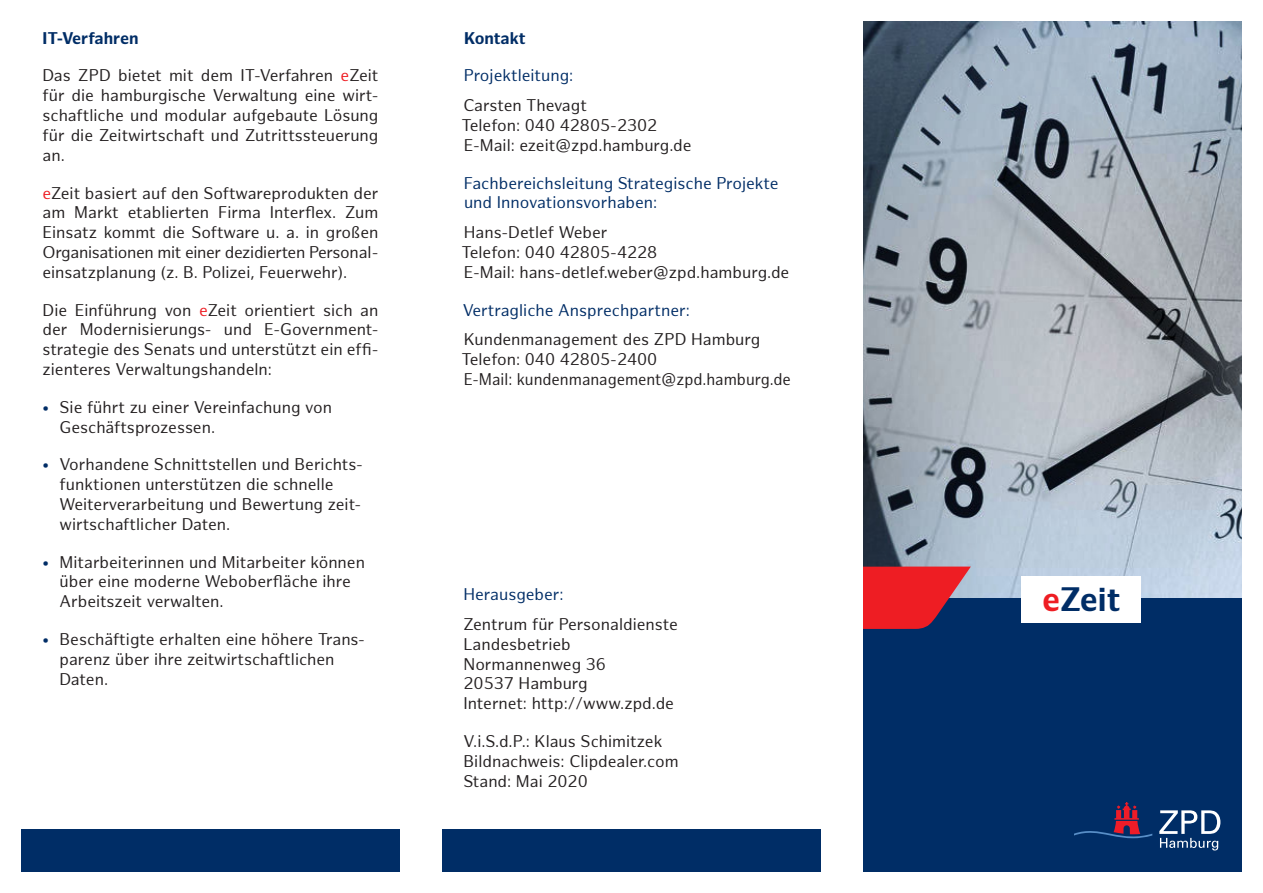
<style>
.page{position:relative;width:1263px;height:893px;background:#fff}
.page>*{position:absolute;margin:0;border:0;box-sizing:border-box;transform-origin:0 0}
.Headline_Produkt{font:700 33px "Hamburg Sans";color:#002d66}
.Flyer_Fließtext_-_St{font:16.5px/19.8px "Hamburg Sans";color:#231f20}
.Flyer_-_Zwischenüber{font:16.5px/19.8px "Hamburg Sans";color:#002d66}
.Flyer_-_Zwischenüber-2{font:700 16.5px "Hamburg Sans";color:#002d66}
.s1{color:#ee1d23}
.s2{font-weight:700;color:#002d66}
</style>
<div class="page">
<div style="left:863px;top:264px;width:379px;height:608px;background:#002d66"></div>
<img style="left:863px;top:21px;width:379px;height:577px">
<svg style="left:1159px;top:810px;width:61px;height:40px"></svg>
<svg style="left:1074px;top:802px;width:78px;height:36px"></svg>
<div style="left:21px;top:829px;width:379px;height:43px;background:#002d66"></div>
<svg style="left:863px;top:567px;width:108px;height:62px"></svg>
<div style="left:442px;top:829px;width:379px;height:43px;background:#002d66"></div>
<div style="left:1022px;top:576px;width:119px;height:47px;background:#fff"></div>
<p class="Flyer_-_Zwischenüber-2" style="left:43px;top:28px;width:98px">IT-Verfahren</p>
<p class="Flyer_Fließtext_-_St" style="left:43px;top:66px;width:337px;text-align:justify">Das ZPD bietet mit dem IT-Verfahren <span class="s1">e</span>Zeit für die hamburgische Verwaltung eine wirt&shy;schaftliche und modular aufgebaute Lösung für die Zeitwirtschaft und Zutrittssteuerung an.</p>
<p class="Flyer_Fließtext_-_St" style="left:43px;top:183px;width:337px;text-align:justify"><span class="s1">e</span>Zeit basiert auf den Softwareprodukten der am Markt etablierten Firma Interflex. Zum Einsatz kommt die Software u. a. in großen Organisationen mit einer dezidierten Personal&shy;einsatzplanung (z. B. Polizei, Feuerwehr).</p>
<p class="Flyer_Fließtext_-_St" style="left:43px;top:300px;width:337px;text-align:justify">Die Einführung von <span class="s1">e</span>Zeit orientiert sich an der Modernisierungs- und E-Government&shy;strategie des Senats und unterstützt ein effi&shy;zienteres Verwaltungshandeln:</p>
<p class="Flyer_Fließtext_-_St" style="left:60px;top:398px;width:274px;text-indent:-17px"><span class="s2">•</span> Sie führt zu einer Vereinfachung von<br>Geschäftsprozessen.</p>
<p class="Flyer_Fließtext_-_St" style="left:60px;top:455px;width:305px;text-indent:-17px"><span class="s2">•</span> Vorhandene Schnittstellen und Berichts&shy;funktionen unterstützen die schnelle Weiterverarbeitung und Bewertung zeit&shy;wirtschaftlicher Daten.</p>
<p class="Flyer_Fließtext_-_St" style="left:60px;top:552px;width:307px;text-indent:-17px"><span class="s2">•</span> Mitarbeiterinnen und Mitarbeiter können über eine moderne Weboberfläche ihre<br>Arbeitszeit verwalten.</p>
<p class="Flyer_Fließtext_-_St" style="left:60px;top:630px;width:307px;text-indent:-17px"><span class="s2">•</span> Beschäftigte erhalten eine höhere Trans&shy;parenz über ihre zeitwirtschaftlichen<br>Daten.</p>
<p class="Flyer_-_Zwischenüber-2" style="left:464px;top:28px;width:63px">Kontakt</p>
<p class="Flyer_-_Zwischenüber" style="left:464px;top:66px;width:111px">Projektleitung:</p>
<p class="Flyer_Fließtext_-_St" style="left:462px;top:96px;width:231px">Carsten Thevagt<br>Telefon: 040 42805-2302<br>E-Mail: ezeit@zpd.hamburg.de</p>
<p class="Flyer_-_Zwischenüber" style="left:464px;top:174px;width:316px">Fachbereichsleitung Strategische Projekte und Innovationsvorhaben:</p>
<p class="Flyer_Fließtext_-_St" style="left:462px;top:223px;width:329px">Hans-Detlef Weber<br>Telefon: 040 42805-4228<br>E-Mail: hans-detlef.weber@zpd.hamburg.de</p>
<p class="Flyer_-_Zwischenüber" style="left:463px;top:300px;width:229px">Vertragliche Ansprechpartner:</p>
<p class="Flyer_Fließtext_-_St" style="left:462px;top:330px;width:331px">Kundenmanagement des ZPD Hamburg<br>Telefon: 040 42805-2400<br>E-Mail: kundenmanagement@zpd.hamburg.de</p>
<p class="Flyer_-_Zwischenüber" style="left:463px;top:585px;width:102px">Herausgeber:</p>
<p class="Flyer_Fließtext_-_St" style="left:463px;top:615px;width:216px">Zentrum für Personaldienste<br>Landesbetrieb<br>Normannenweg 36<br>20537 Hamburg<br>Internet: http://www.zpd.de</p>
<p class="Flyer_Fließtext_-_St" style="left:463px;top:732px;width:217px">V.i.S.d.P.: Klaus Schimitzek<br>Bildnachweis: Clipdealer.com<br>Stand: Mai 2020</p>
<p class="Headline_Produkt" style="left:1042px;top:581px;width:80px"><span class="s1">e</span>Zeit</p>
</div>
